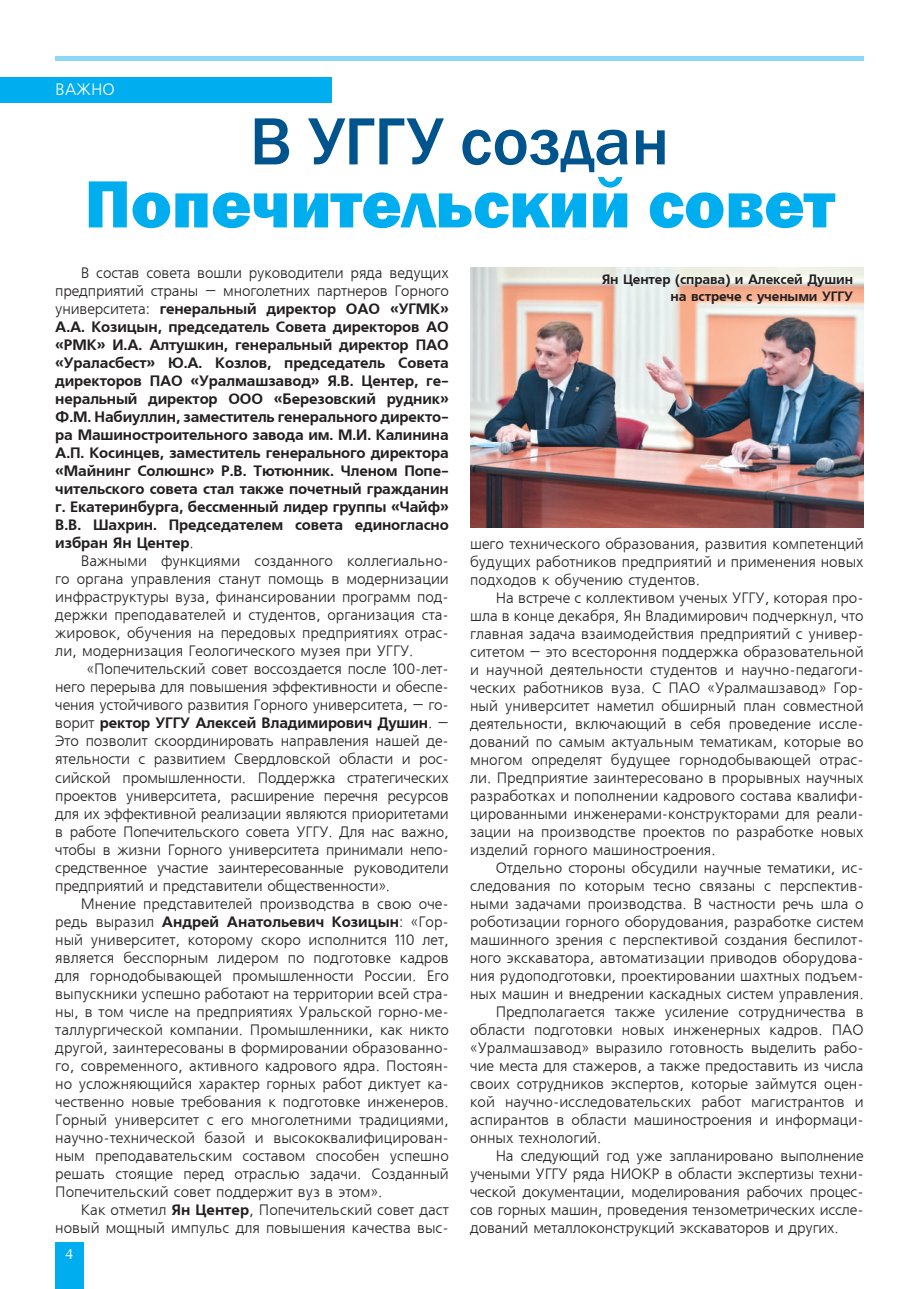
<style>
.page{position:relative;width:919px;height:1289px;background:#fff}
.page>*{position:absolute;margin:0;border:0;box-sizing:border-box;transform-origin:0 0}
.t1{font:800 69px "Franklin Gothic";color:#00aeef}
.t2{font:500 69px "Franklin Gothic";color:#00548e}
.t3{font:16.5px "Free Set CTT";letter-spacing:.01em;color:#fff}
.t4{font:15px/18px "Free Set CTT";color:#231f20;text-align:justify}
.t5{font:15px/18px "AXP Free Set C Bold";letter-spacing:-.01em;color:#231f20;text-align:justify}
.t6{font:15px "AG Opus";color:#fff}
.t7{font:13.5px/16.2px "AXP Free Set C Bold";letter-spacing:-.01em;color:#231f20;text-align:right}
.s1{font-family:"Free Set CTT"}
.s2{font-family:"AXP Free Set C Bold"}
</style>
<div class="page">
<div style="left:55px;top:1242px;width:28px;height:46px;background:#00aeef"></div>
<hr style="left:55px;top:56px;width:808px;height:4px;background:#8dd7f7">
<div style="left:0;top:78px;width:332px;height:25px;background:#00aeef"></div>
<img style="left:470px;top:267px;width:393px;height:260px">
<p class="t3" style="left:55px;top:81px;width:61px">ВАЖНО</p>
<h1 class="t2" style="left:250px;top:99px;width:421px">В УГГУ создан</h1>
<h1 class="t1" style="left:85px;top:159px;width:750px">Попечительский совет</h1>
<p class="t4" style="left:55px;top:265px;width:395px;text-align:right">В состав совета вошли руководители ряда ведущих предприятий страны – многолетних партнеров Горного</p>
<p class="t5" style="left:55px;top:300px;width:395px"><span class="s1">университета:</span> генеральный директор ОАО «УГМК» А.А. Козицын, председатель Совета директоров АО «РМК» И.А. Алтушкин, генеральный директор ПАО «Ураласбест» Ю.А. Козлов, председатель Совета директоров ПАО «Уралмашзавод» Я.В. Центер, ге&shy;неральный директор ООО «Березовский рудник» Ф.М. Набиуллин, заместитель генерального директо&shy;ра Машиностроительного завода им. М.И. Калинина А.П. Косинцев, заместитель генерального директора «Майнинг Солюшнс» Р.В. Тютюнник. Членом Попе&shy;чительского совета стал также почетный гражданин г. Екатеринбурга, бессменный лидер группы «Чайф» В.В. Шахрин. Председателем совета единогласно избран Ян Центер<span class="s1">.</span></p>
<p class="t4" style="left:55px;top:553px;width:395px;text-indent:26px">Важными функциями созданного коллегиально&shy;го органа управления станут помощь в модернизации инфраструктуры вуза, финансировании программ под&shy;держки преподавателей и студентов, организация ста&shy;жировок, обучения на передовых предприятиях отрас&shy;ли, модернизация Геологического музея при УГГУ.</p>
<p class="t4" style="left:55px;top:661px;width:395px;text-indent:31px">«Попечительский совет воссоздается после 100-лет&shy;него перерыва для повышения эффективности и обеспе&shy;чения устойчивого развития Горного университета, – го-</p>
<p class="t5" style="left:55px;top:714px;width:395px"><span class="s1">ворит</span> ректор УГГУ Алексей Владимирович Душин<span class="s1">. –</span></p>
<p class="t4" style="left:55px;top:733px;width:395px">Это позволит скоординировать направления нашей де&shy;ятельности с развитием Свердловской области и рос&shy;сийской промышленности. Поддержка стратегических проектов университета, расширение перечня ресурсов для их эффективной реализации являются приоритетами в работе Попечительского совета УГГУ. Для нас важно, чтобы в жизни Горного университета принимали непо&shy;средственное участие заинтересованные руководители предприятий и представители общественности».</p>
<p class="t4" style="left:81px;top:895px;width:369px">Мнение представителей производства в свою оче-</p>
<p class="t5" style="left:55px;top:912px;width:395px"><span class="s1">редь выразил</span> Андрей Анатольевич Козицын<span class="s1">: «Гор-</span></p>
<p class="t4" style="left:55px;top:931px;width:395px">ный университет, которому скоро исполнится 110 лет, является бесспорным лидером по подготовке кадров для горнодобывающей промышленности России. Его выпускники успешно работают на территории всей стра&shy;ны, в том числе на предприятиях Уральской горно-ме&shy;таллургической компании. Промышленники, как никто другой, заинтересованы в формировании образованно&shy;го, современного, активного кадрового ядра. Постоян&shy;но усложняющийся характер горных работ диктует ка&shy;чественно новые требования к подготовке инженеров.<br>Горный университет с его многолетними традициями, научно-технической базой и высококвалифицирован&shy;ным преподавательским составом способен успешно решать стоящие перед отраслью задачи. Созданный Попечительский совет поддержит вуз в этом».</p>
<p class="t4" style="left:55px;top:1201px;width:395px;text-align:right">Как отметил <span class="s2">Ян Центер</span>, Попечительский совет даст новый мощный импульс для повышения качества выс-</p>
<p class="t6" style="left:65px;top:1246px;width:10px">4</p>
<p class="t7" style="left:601px;top:272px;width:253px">Ян Центер (справа) и Алексей Душин на встрече с учеными УГГУ</p>
<p class="t4" style="left:470px;top:535px;width:395px">шего технического образования, развития компетенций будущих работников предприятий и применения новых подходов к обучению студентов.</p>
<p class="t4" style="left:470px;top:589px;width:395px;text-indent:26px">На встрече с коллективом ученых УГГУ, которая про&shy;шла в конце декабря, Ян Владимирович подчеркнул, что главная задача взаимодействия предприятий с универ&shy;ситетом – это всестороння поддержка образовательной и научной деятельности студентов и научно-педагоги&shy;ческих работников вуза. С ПАО «Уралмашзавод» Гор&shy;ный университет наметил обширный план совместной деятельности, включающий в себя проведение иссле&shy;дований по самым актуальным тематикам, которые во многом определят будущее горнодобывающей отрас&shy;ли. Предприятие заинтересовано в прорывных научных разработках и пополнении кадрового состава квалифи&shy;цированными инженерами-конструкторами для реали&shy;зации на производстве проектов по разработке новых изделий горного машиностроения.</p>
<p class="t4" style="left:495px;top:859px;width:369px">Отдельно стороны обсудили научные тематики, ис-</p>
<p class="t4" style="left:470px;top:877px;width:395px">следования по которым тесно связаны с перспектив-</p>
<p class="t4" style="left:470px;top:895px;width:395px">ными задачами производства. В частности речь шла о</p>
<p class="t4" style="left:470px;top:913px;width:395px">роботизации горного оборудования, разработке систем</p>
<p class="t4" style="left:470px;top:931px;width:395px">машинного зрения с перспективой создания беспилот-</p>
<p class="t4" style="left:470px;top:949px;width:395px">ного экскаватора, автоматизации приводов оборудова-</p>
<p class="t4" style="left:470px;top:967px;width:395px">ния рудоподготовки, проектировании шахтных подъем-</p>
<p class="t4" style="left:470px;top:985px;width:395px">ных машин и внедрении каскадных систем управления.</p>
<p class="t4" style="left:495px;top:1003px;width:369px">Предполагается также усиление сотрудничества в</p>
<p class="t4" style="left:470px;top:1021px;width:395px">области подготовки новых инженерных кадров. ПАО</p>
<p class="t4" style="left:470px;top:1039px;width:395px">«Уралмашзавод» выразило готовность выделить рабо-</p>
<p class="t4" style="left:470px;top:1057px;width:395px">чие места для стажеров, а также предоставить из числа</p>
<p class="t4" style="left:470px;top:1075px;width:395px">своих сотрудников экспертов, которые займутся оцен-</p>
<p class="t4" style="left:470px;top:1093px;width:395px">кой научно-исследовательских работ магистрантов и</p>
<p class="t4" style="left:470px;top:1111px;width:395px">аспирантов в области машиностроения и информаци-</p>
<p class="t4" style="left:470px;top:1129px;width:133px">онных технологий.</p>
<p class="t4" style="left:495px;top:1147px;width:369px">На следующий год уже запланировано выполнение</p>
<p class="t4" style="left:470px;top:1165px;width:395px">учеными УГГУ ряда НИОКР в области экспертизы техни-</p>
<p class="t4" style="left:470px;top:1183px;width:395px">ческой документации, моделирования рабочих процес-</p>
<p class="t4" style="left:470px;top:1201px;width:395px">сов горных машин, проведения тензометрических иссле-</p>
<p class="t4" style="left:470px;top:1219px;width:370px">дований металлоконструкций экскаваторов и других.</p>
</div>
